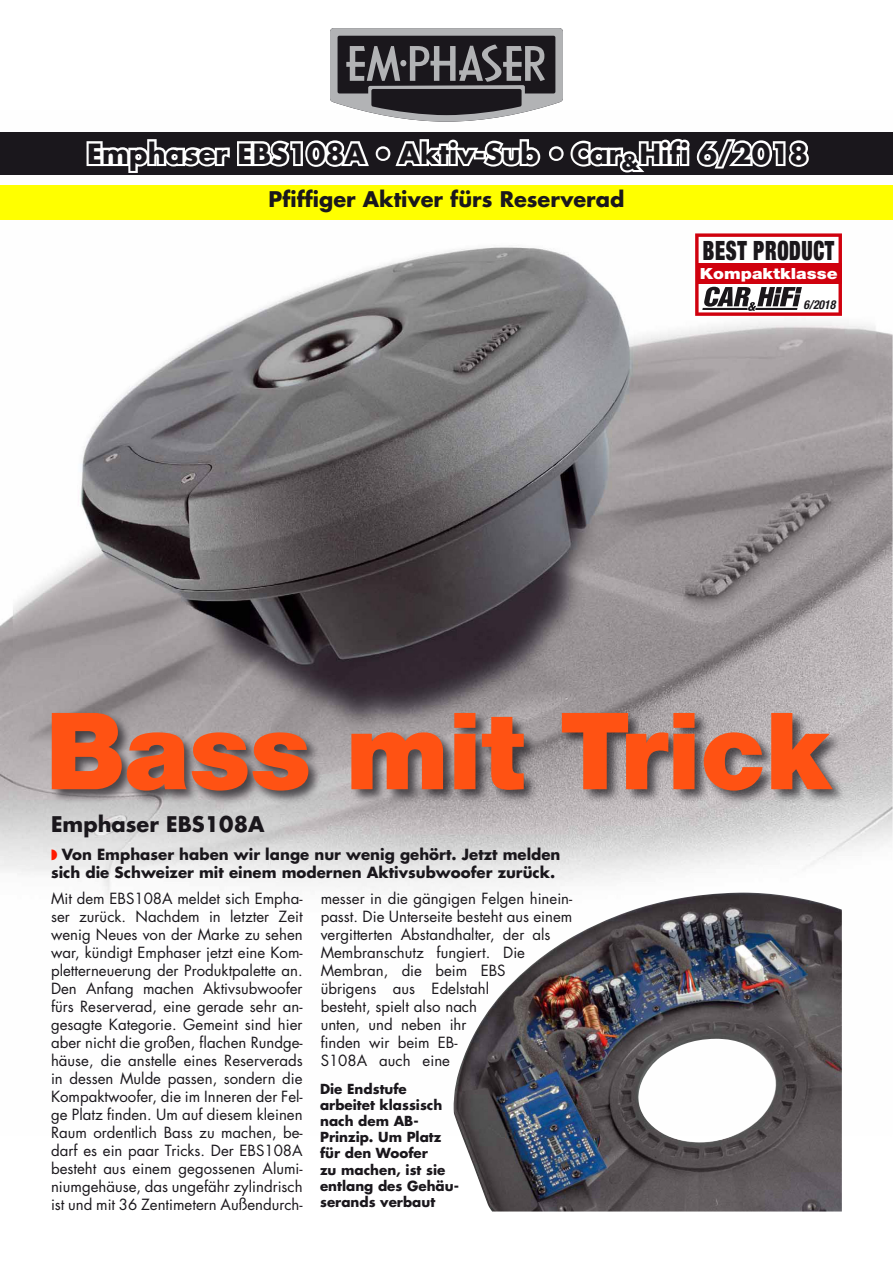
<style>
.page{position:relative;width:893px;height:1263px;background:#fff}
.page>*{position:absolute;margin:0;border:0;box-sizing:border-box;transform-origin:0 0}
.t1{font:900 106.8px "Helvetica Neue LT Std";letter-spacing:-.005em;color:#ff5213}
.t2{font:700 27px "Futura";letter-spacing:.01em;color:#1a171c}
.t3{font:900 condensed 26.7px "Helvetica Neue LT Std";letter-spacing:.03em;color:#1a171b;scale:.76 1}
.t4{font:700 21px "Futura";color:#1a171c}
.t5{font:900 15.45px "Helvetica Neue LT Std";color:#fff;scale:1.12 1}
.t6{font:15px/18px "Futura";color:#1a171c;text-align:justify}
.t7{font:700 15px/18px "Futura";color:#1a171c}
.t8{font:700 13.5px/16.2px "Futura";color:#1a171c}
.t9{font:italic 700 condensed 12.3px "Helvetica Neue LT Std";color:#1a171b;scale:.95 1}
.s1{color:#ff1900}
</style>
<div class="page">
<img style="left:0;top:174px;width:893px;height:725px">
<div style="left:0;top:132px;width:893px;height:42px;background:#1a171c"></div>
<div style="left:0;top:186px;width:893px;height:34px;background:#ff0"></div>
<svg style="left:84px;top:28px;width:727px;height:148px"></svg>
<div style="left:50px;top:710px;width:796px;height:94px;background:#1a171c;opacity:.7"></div>
<img style="left:453px;top:892px;width:389px;height:319px">
<svg style="left:695px;top:233px;width:147px;height:83px"></svg>
<h2 class="t2" style="left:87px;top:135px;width:722px">Emphaser EBS108A • Aktiv-Sub • Car<sub>&amp;</sub>Hifi 6/2018</h2>
<h3 class="t4" style="left:269px;top:185px;width:357px">Pfiffiger Aktiver fürs Reserverad</h3>
<h3 class="t3" style="left:703px;top:233px;width:174px">BEST PRODUCT</h3>
<p class="t5" style="left:700px;top:264px;width:125px">Kompaktklasse</p>
<p class="t9" style="left:803px;top:298px;width:35px">6/2018</p>
<h1 class="t1" style="left:46px;top:687px;width:786px">Bass mit Trick</h1>
<h3 class="t4" style="left:51px;top:809px;width:215px">Emphaser EBS108A</h3>
<p class="t7" style="left:51px;top:845px;width:511px"><span class="s1">◗</span> Von Emphaser haben wir lange nur wenig gehört. Jetzt melden sich die Schweizer mit einem modernen Aktivsubwoofer zurück.</p>
<p class="t6" style="left:51px;top:889px;width:253px">Mit dem EBS108A meldet sich Empha&shy;ser zurück. Nachdem in letzter Zeit wenig Neues von der Marke zu sehen war, kündigt Emphaser jetzt eine Kom&shy;pletterneuerung der Produktpalette an.<br>Den Anfang machen Aktivsubwoofer fürs Reserverad, eine gerade sehr an&shy;gesagte Kategorie. Gemeint sind hier aber nicht die großen, flachen Rundge&shy;häuse, die anstelle eines Reserverads in dessen Mulde passen, sondern die Kompaktwoofer, die im Inneren der Fel&shy;ge Platz finden. Um auf diesem kleinen Raum ordentlich Bass zu machen, be&shy;darf es ein paar Tricks. Der EBS108A besteht aus einem gegossenen Alumi&shy;niumgehäuse, das ungefähr zylindrisch ist und mit 36 Zentimetern Außendurch-</p>
<p class="t6" style="left:321px;top:889px;width:253px;text-align:left">messer in die gängigen Felgen hinein&shy;passt. Die Unterseite besteht aus einem vergitterten Abstandhalter, der als<br>Membranschutz fungiert. Die<br>Membran, die beim EBS<br>übrigens aus Edelstahl<br>besteht, spielt also nach<br>unten, und neben ihr<br>finden wir beim EB-<br>S108A auch eine</p>
<p class="t8" style="left:320px;top:1080px;width:140px">Die Endstufe arbeitet klassisch nach dem AB-<br>Prinzip. Um Platz für den Woofer<br>zu machen, ist sie entlang des Gehäu&shy;serands verbaut</p>
</div>
